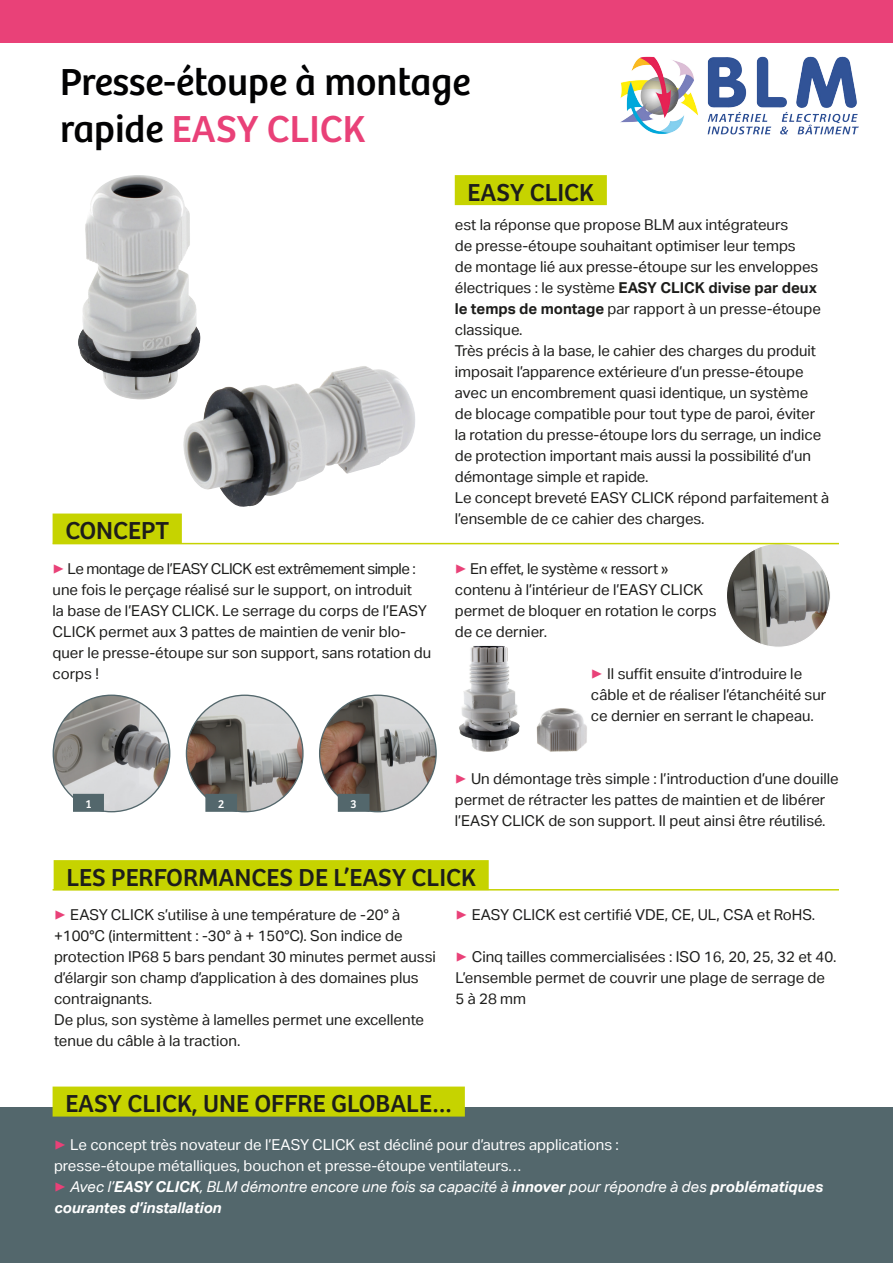
<style>
.page{position:relative;width:893px;height:1263px;background:#fff}
.page>*{position:absolute;margin:0;border:0;box-sizing:border-box;transform-origin:0 0}
.Base{font:39px/46.8px "Bree";color:#020203}
.TITRE{font:25.5px "Bree";color:#1d1d1b}
.Base-2{font:15px/21px "Aktiv Grotesk";color:#1d1d1b}
.Base-3{font:15px/21px "Aktiv Grotesk";color:#fff}
.Base-4{font:italic 15px/21px "Aktiv Grotesk";color:#fff}
.Base-5{font:15px "Aktiv Grotesk";letter-spacing:-.02em;color:#1d1d1b}
.Style_de_paragraphe_1{font:12px "Bree";color:#fff}
.s1{color:#e94178}
.s2{font-weight:700}
.s3{font-family:"Minion Pro";font-size:19.5px;color:#e94178}
.s4{font-family:"Minion Pro";font-style:normal;font-size:19.5px;color:#e94178}
</style>
<div class="page">
<div style="left:0;top:1108px;width:893px;height:155px;background:#53676c"></div>
<div style="left:455px;top:175px;width:152px;height:30px;background:#c6d300"></div>
<div style="left:53px;top:1086px;width:412px;height:30px;background:#c6d300"></div>
<img style="left:78px;top:175px;width:306px;height:332px">
<img style="left:53px;top:695px;width:117px;height:117px;border-radius:58px">
<div style="left:73px;top:794px;width:31px;height:18px;background:#53676c"></div>
<img style="left:186px;top:695px;width:117px;height:117px;border-radius:58px">
<div style="left:205px;top:794px;width:32px;height:18px;background:#53676c"></div>
<img style="left:320px;top:695px;width:116px;height:117px;border-radius:58px">
<div style="left:338px;top:794px;width:31px;height:18px;background:#53676c"></div>
<img style="left:726px;top:543px;width:104px;height:104px;border-radius:52px">
<div style="left:53px;top:513px;width:129px;height:30px;background:#c6d300"></div>
<hr style="left:53px;top:543px;width:786px;height:1px;background:#c6d300">
<img style="left:459px;top:645px;width:128px;height:107px">
<div style="left:0;top:0;width:893px;height:43px;background:#e94178"></div>
<hr style="left:53px;top:889px;width:786px;height:1px;background:#c6d300">
<div style="left:54px;top:860px;width:435px;height:30px;background:#c6d300"></div>
<img style="left:620px;top:56px;width:239px;height:79px">
<p class="Base" style="left:60px;top:60px;width:412px">Presse-étoupe à montage rapide <span class="s1">EASY CLICK</span></p>
<p class="TITRE" style="left:65px;top:516px;width:105px">CONCEPT</p>
<p class="TITRE" style="left:468px;top:177px;width:128px">EASY CLICK</p>
<p class="Base-2" style="left:455px;top:214px;width:368px">est la réponse que propose BLM aux intégrateurs<br>de presse-étoupe souhaitant optimiser leur temps<br>de montage lié aux presse-étoupe sur les enveloppes électriques : le système <span class="s2">EASY CLICK divise par deux le temps de montage</span> par rapport à un presse-étoupe classique.</p>
<p class="Base-2" style="left:455px;top:340px;width:368px">Très précis à la base, le cahier des charges du produit imposait l’apparence extérieure d’un presse-étoupe avec un encombrement quasi identique, un système de blocage compatible pour tout type de paroi, éviter la rotation du presse-étoupe lors du serrage, un indice de protection important mais aussi la possibilité d’un démontage simple et rapide.</p>
<p class="Base-2" style="left:455px;top:487px;width:376px">Le concept breveté EASY CLICK répond parfaitement à l’ensemble de ce cahier des charges.</p>
<p class="Base-2" style="left:53px;top:558px;width:380px"><span class="s3">▶</span> Le montage de l’EASY CLICK est extrêmement simple : une fois le perçage réalisé sur le support, on introduit<br>la base de l’EASY CLICK. Le serrage du corps de l’EASY CLICK permet aux 3 pattes de maintien de venir blo&shy;quer le presse-étoupe sur son support, sans rotation du corps !</p>
<p class="Base-5" style="left:455px;top:560px;width:215px"><span class="s3">▶</span> En effet, le système « ressort »</p>
<p class="Base-2" style="left:455px;top:579px;width:263px">contenu à l’intérieur de l’EASY CLICK permet de bloquer en rotation le corps de ce dernier.</p>
<p class="Base-2" style="left:591px;top:663px;width:237px"><span class="s3">▶</span> Il suffit ensuite d’introduire le câble et de réaliser l’étanchéité sur ce dernier en serrant le chapeau.</p>
<p class="Style_de_paragraphe_1" style="left:86px;top:796px;width:7px">1</p>
<p class="Style_de_paragraphe_1" style="left:218px;top:796px;width:8px">2</p>
<p class="Style_de_paragraphe_1" style="left:351px;top:796px;width:8px">3</p>
<p class="Base-2" style="left:455px;top:768px;width:385px"><span class="s3">▶</span> Un démontage très simple : l’introduction d’une douille permet de rétracter les pattes de maintien et de libérer l’EASY CLICK de son support. Il peut ainsi être réutilisé.</p>
<p class="TITRE" style="left:66px;top:862px;width:411px">LES PERFORMANCES DE L’EASY CLICK</p>
<p class="Base-2" style="left:54px;top:904px;width:383px"><span class="s3">▶</span> EASY CLICK s’utilise à une température de -20° à +100°C (intermittent : -30° à + 150°C). Son indice de protection IP68 5 bars pendant 30 minutes permet aussi d’élargir son champ d’application à des domaines plus contraignants.</p>
<p class="Base-2" style="left:54px;top:1009px;width:372px">De plus, son système à lamelles permet une excellente tenue du câble à la traction.</p>
<p class="Base-2" style="left:455px;top:904px;width:361px"><span class="s3">▶</span> EASY CLICK est certifié VDE, CE, UL, CSA et RoHS.</p>
<p class="Base-2" style="left:455px;top:946px;width:383px"><span class="s3">▶</span> Cinq tailles commercialisées : ISO 16, 20, 25, 32 et 40.<br>L’ensemble permet de couvrir une plage de serrage de<br>5 à 28 mm</p>
<p class="TITRE" style="left:65px;top:1089px;width:388px">EASY CLICK, UNE OFFRE GLOBALE…</p>
<p class="Base-3" style="left:54px;top:1134px;width:566px"><span class="s3">▶</span> Le concept très novateur de l’EASY CLICK est décliné pour d’autres applications : presse-étoupe métalliques, bouchon et presse-étoupe ventilateurs…</p>
<p class="Base-4" style="left:54px;top:1176px;width:771px"><span class="s4">▶</span> Avec l’<span class="s2">EASY CLICK</span>, BLM démontre encore une fois sa capacité à <span class="s2">innover</span> pour répondre à des <span class="s2">problématiques courantes d’installation</span></p>
</div>
